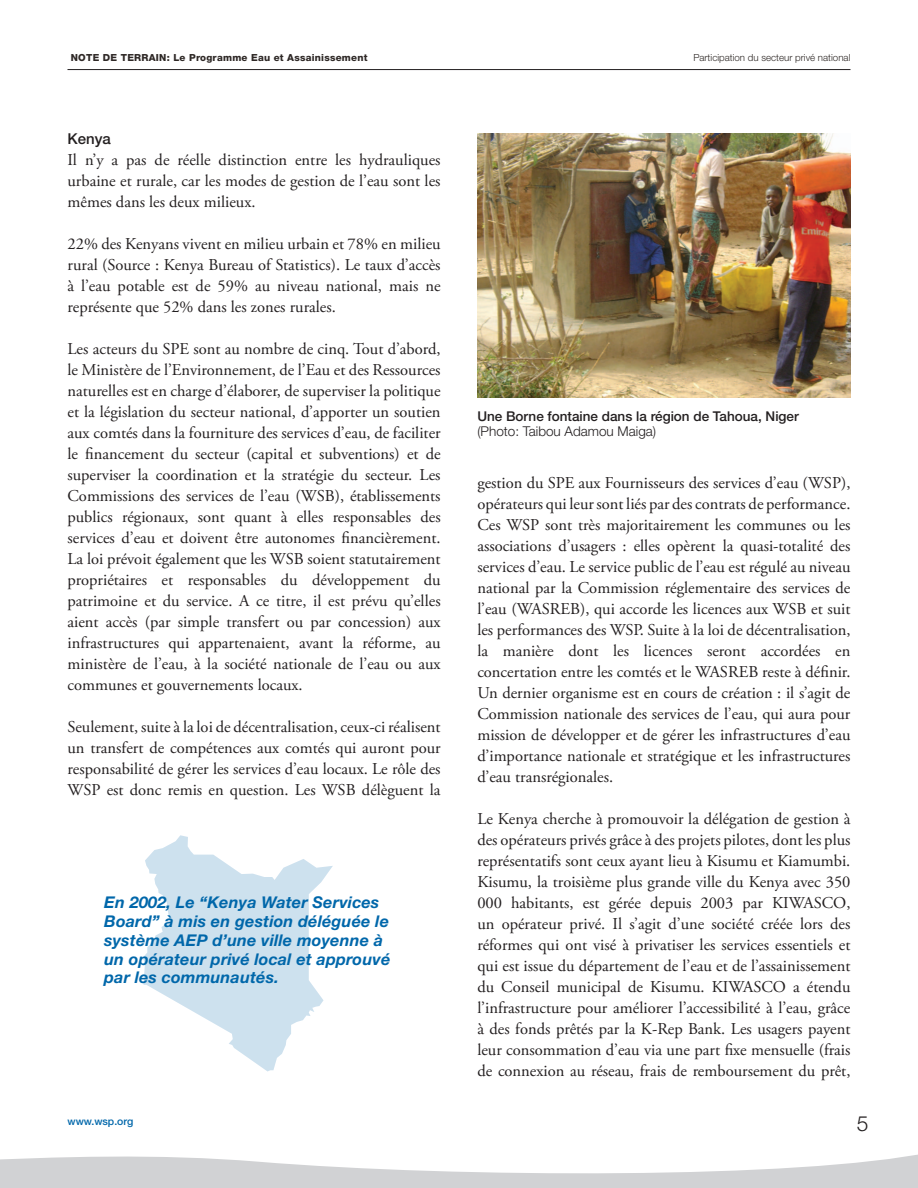
<style>
.page{position:relative;width:918px;height:1188px;background:#fff}
.page>*{position:absolute;margin:0;border:0;box-sizing:border-box;transform-origin:0 0}
.t1{font:300 21px "Helvetica Neue LT Std";color:#231f20}
.t2{font:16.5px/21px "Adobe Garamond Pro";color:#231f20;text-align:justify}
.t3{font:italic 700 16.2px/18.9px "Helvetica Neue LT Std";letter-spacing:.01em;color:#0067aa}
.t4{font:500 15px "Helvetica Neue LT Std";color:#231f20}
.t5{font:500 13.5px "Helvetica Neue LT Std";color:#231f20}
.t6{font:300 13.5px "Helvetica Neue LT Std";color:#231f20}
.t7{font:500 10.5px "Helvetica Neue LT Std";color:#0067aa}
.t8{font:800 9.75px "Helvetica Neue LT Std";letter-spacing:.025em;color:#2e2826}
.t9{font:300 9.75px "Helvetica Neue LT Std";color:#2e2826}
</style>
<div class="page">
<hr style="left:68px;top:69px;width:782px;height:1px;background:#231f20">
<svg style="left:0;top:1154px;width:918px;height:34px;fill:#d1d2d4"></svg>
<svg style="left:143px;top:835px;width:190px;height:236px;fill:#cde1ee"></svg>
<img style="left:477px;top:133px;width:373px;height:265px">
<p class="t8" style="left:71px;top:52px;width:298px">Note de Terrain: Le Programme Eau et Assainissement</p>
<p class="t9" style="left:693px;top:52px;width:159px">Participation du secteur privé national</p>
<p class="t4" style="left:68px;top:130px;width:45px">Kenya</p>
<p class="t2" style="left:68px;top:150px;width:375px">Il n’y a pas de réelle distinction entre les hydrauliques urbaine et rurale, car les modes de gestion de l’eau sont les mêmes dans les deux milieux.</p>
<p class="t2" style="left:68px;top:234px;width:375px">22% des Kenyans vivent en milieu urbain et 78% en milieu rural (Source : Kenya Bureau of Statistics). Le taux d’accès à l’eau potable est de 59% au niveau national, mais ne représente que 52% dans les zones rurales.</p>
<p class="t2" style="left:68px;top:339px;width:375px">Les acteurs du SPE sont au nombre de cinq. Tout d’abord, le Ministère de l’Environnement, de l’Eau et des Ressources naturelles est en charge d’élaborer, de superviser la politique et la législation du secteur national, d’apporter un soutien aux comtés dans la fourniture des services d’eau, de faciliter le financement du secteur (capital et subventions) et de superviser la coordination et la stratégie du secteur. Les Commissions des services de l’eau (WSB), établissements publics régionaux, sont quant à elles responsables des services d’eau et doivent être autonomes financièrement.<br>La loi prévoit également que les WSB soient statutairement propriétaires et responsables du développement du patrimoine et du service. A ce titre, il est prévu qu’elles aient accès (par simple transfert ou par concession) aux infrastructures qui appartenaient, avant la réforme, au ministère de l’eau, à la société nationale de l’eau ou aux communes et gouvernements locaux.</p>
<p class="t2" style="left:68px;top:717px;width:375px">Seulement, suite à la loi de décentralisation, ceux-ci réalisent un transfert de compétences aux comtés qui auront pour responsabilité de gérer les services d’eau locaux. Le rôle des WSP est donc remis en question. Les WSB délèguent la</p>
<p class="t3" style="left:104px;top:892px;width:288px">En 2002, Le “Kenya Water Services<br>Board” à mis en gestion déléguée le système AEP d’une ville moyenne à un opérateur privé local et approuvé par les communautés.</p>
<p class="t5" style="left:477px;top:408px;width:323px">Une Borne fontaine dans la région de Tahoua, Niger</p>
<p class="t6" style="left:477px;top:423px;width:180px">(Photo: Taibou Adamou Maiga)</p>
<p class="t2" style="left:477px;top:473px;width:375px">gestion du SPE aux Fournisseurs des services d’eau (WSP), opérateurs qui leur sont liés par des contrats de performance.<br>Ces WSP sont très majoritairement les communes ou les associations d’usagers : elles opèrent la quasi-totalité des services d’eau. Le service public de l’eau est régulé au niveau national par la Commission réglementaire des services de l’eau (WASREB), qui accorde les licences aux WSB et suit les performances des WSP. Suite à la loi de décentralisation, la manière dont les licences seront accordées en concertation entre les comtés et le WASREB reste à définir.<br>Un dernier organisme est en cours de création : il s’agit de Commission nationale des services de l’eau, qui aura pour mission de développer et de gérer les infrastructures d’eau d’importance nationale et stratégique et les infrastructures d’eau transrégionales.</p>
<p class="t2" style="left:477px;top:809px;width:375px">Le Kenya cherche à promouvoir la délégation de gestion à des opérateurs privés grâce à des projets pilotes, dont les plus représentatifs sont ceux ayant lieu à Kisumu et Kiamumbi.<br>Kisumu, la troisième plus grande ville du Kenya avec 350<br>000 habitants, est gérée depuis 2003 par KIWASCO, un opérateur privé. Il s’agit d’une société créée lors des réformes qui ont visé à privatiser les services essentiels et qui est issue du département de l’eau et de l’assainissement du Conseil municipal de Kisumu. KIWASCO a étendu l’infrastructure pour améliorer l’accessibilité à l’eau, grâce à des fonds prêtés par la K-Rep Bank. Les usagers payent leur consommation d’eau via une part fixe mensuelle (frais de connexion au réseau, frais de remboursement du prêt,</p>
<p class="t7" style="left:68px;top:1115px;width:67px">www.wsp.org</p>
<p class="t1" style="left:857px;top:1111px;width:13px">5</p>
</div>
